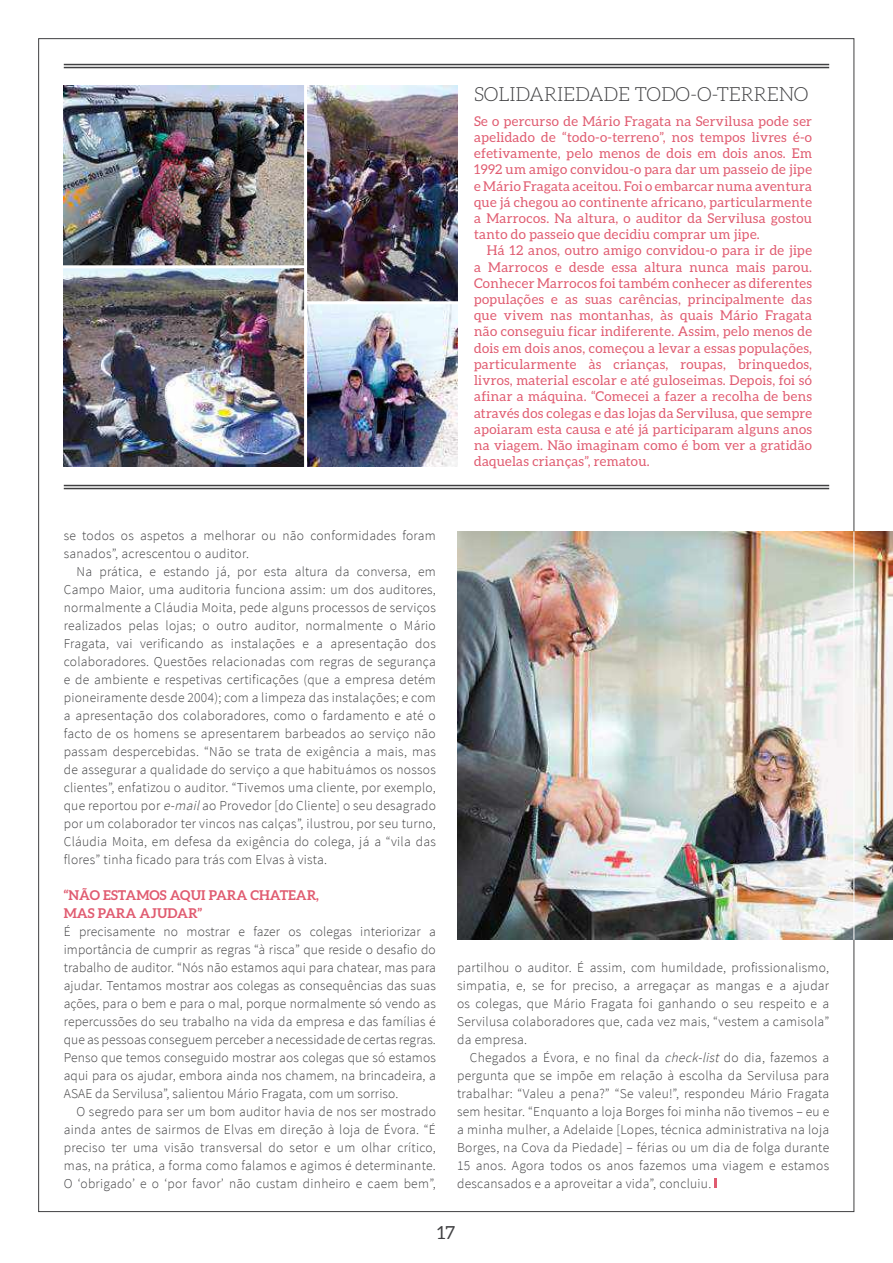
<style>
.page{position:relative;width:893px;height:1263px;background:#fff}
.page>*{position:absolute;margin:0;border:0;box-sizing:border-box;transform-origin:0 0}
.t1{font:300 19.5px "Aleo";letter-spacing:-.01em;color:#404042}
.t2{font:18px "Aleo";color:#404042}
.t3{font:300 13.5px/18px "Source Sans Pro";letter-spacing:.02em;color:#404042;text-align:justify}
.t4{font:13.5px/16.2px "Aleo";letter-spacing:.02em;color:#e05b70;text-align:justify}
.t5{font:700 13.5px/18px "Aleo";color:#e05b70}
.s1{font-style:italic}
</style>
<div class="page">
<svg style="left:714px;top:1179px;width:3px;height:9px"></svg>
<hr style="left:64px;top:64px;width:765px;height:1px;background:#404042">
<hr style="left:64px;top:67px;width:765px;height:1px;background:#404042">
<hr style="left:64px;top:485px;width:765px;height:1px;background:#404042">
<hr style="left:64px;top:488px;width:765px;height:1px;background:#404042">
<img style="left:457px;top:531px;width:436px;height:409px">
<img style="left:64px;top:85px;width:393px;height:381px">
<hr style="left:61px;top:265px;width:245px;height:3px;background:#fff">
<hr style="left:306px;top:301px;width:154px;height:3px;background:#fff">
<hr style="left:304px;top:82px;width:3px;height:386px;background:#fff">
<hr style="left:853px;top:531px;width:1px;height:409px;background:#fff">
<h1 class="t1" style="left:474px;top:84px;width:336px">SOLIDARIEDADE TODO-O-TERRENO</h1>
<p class="t4" style="left:474px;top:113px;width:339px">Se o percurso de Mário Fragata na Servilusa pode ser apelidado de “todo-o-terreno”, nos tempos livres é-o efetivamente, pelo menos de dois em dois anos. Em 1992 um amigo convidou-o para dar um passeio de jipe e Mário Fragata aceitou. Foi o embarcar numa aventura que já chegou ao continente africano, particularmente a Marrocos. Na altura, o auditor da Servilusa gostou tanto do passeio que decidiu comprar um jipe.</p>
<p class="t4" style="left:474px;top:242px;width:339px;text-indent:13px">Há 12 anos, outro amigo convidou-o para ir de jipe a Marrocos e desde essa altura nunca mais parou.<br>Conhecer Marrocos foi também conhecer as diferentes populações e as suas carências, principalmente das que vivem nas montanhas, às quais Mário Fragata não conseguiu ficar indiferente. Assim, pelo menos de dois em dois anos, começou a levar a essas populações, particularmente às crianças, roupas, brinquedos, livros, material escolar e até guloseimas. Depois, foi só afinar a máquina. “Comecei a fazer a recolha de bens através dos colegas e das lojas da Servilusa, que sempre apoiaram esta causa e até já participaram alguns anos na viagem. Não imaginam como é bom ver a gratidão daquelas crianças”, rematou.</p>
<p class="t3" style="left:64px;top:527px;width:374px">se todos os aspetos a melhorar ou não conformidades foram sanados”, acrescentou o auditor.</p>
<p class="t3" style="left:64px;top:563px;width:374px;text-indent:13px">Na prática, e estando já, por esta altura da conversa, em Campo Maior, uma auditoria funciona assim: um dos auditores, normalmente a Cláudia Moita, pede alguns processos de serviços realizados pelas lojas; o outro auditor, normalmente o Mário Fragata, vai verificando as instalações e a apresentação dos colaboradores. Questões relacionadas com regras de segurança e de ambiente e respetivas certificações (que a empresa detém pioneiramente desde 2004); com a limpeza das instalações; e com a apresentação dos colaboradores, como o fardamento e até o facto de os homens se apresentarem barbeados ao serviço não passam despercebidas. “Não se trata de exigência a mais, mas de assegurar a qualidade do serviço a que habituámos os nossos clientes”, enfatizou o auditor. “Tivemos uma cliente, por exemplo, que reportou por <span class="s1">e-mail</span>ao Provedor [do Cliente] o seu desagrado por um colaborador ter vincos nas calças”, ilustrou, por seu turno, Cláudia Moita, em defesa da exigência do colega, já a “vila das flores” tinha ficado para trás com Elvas à vista.</p>
<p class="t5" style="left:64px;top:886px;width:57px">“NÃO ESTA</p>
<p class="t5" style="left:64px;top:886px;width:257px;text-indent:73px">MOS AQUI PARA CHATEAR,<br>MAS PARA AJUDA</p>
<p class="t5" style="left:188px;top:904px;width:15px">R”</p>
<p class="t3" style="left:64px;top:923px;width:374px">É precisamente no mostrar e fazer os colegas interiorizar a importância de cumprir as regras “à risca” que reside o desafio do trabalho de auditor. “Nós não estamos aqui para chatear, mas para ajudar. Tentamos mostrar aos colegas as consequências das suas ações, para o bem e para o mal, porque normalmente só vendo as repercussões do seu trabalho na vida da empresa e das famílias é que as pessoas conseguem perceber a necessidade de certas regras.<br>Penso que temos conseguido mostrar aos colegas que só estamos aqui para os ajudar, embora ainda nos chamem, na brincadeira, a ASAE da Servilusa”, salientou Mário Fragata, com um sorriso.</p>
<p class="t3" style="left:64px;top:1103px;width:374px;text-indent:13px">O segredo para ser um bom auditor havia de nos ser mostrado ainda antes de sairmos de Elvas em direção à loja de Évora. “É preciso ter uma visão transversal do setor e um olhar crítico, mas, na prática, a forma como falamos e agimos é determinante.<br>O ‘obrigado’ e o ‘por favor’ não custam dinheiro e caem bem”,</p>
<p class="t3" style="left:457px;top:959px;width:374px">partilhou o auditor. É assim, com humildade, profissionalismo, simpatia, e, se for preciso, a arregaçar as mangas e a ajudar os colegas, que Mário Fragata foi ganhando o seu respeito e a Servilusa colaboradores que, cada vez mais, “vestem a camisola” da empresa.</p>
<p class="t3" style="left:457px;top:1048px;width:374px;text-indent:13px">Chegados a Évora, e no final da <span class="s1">check-list</span> do dia, fazemos a pergunta que se impõe em relação à escolha da Servilusa para trabalhar: “Valeu a pena?” “Se valeu!”, respondeu Mário Fragata sem hesitar. “Enquanto a loja Borges foi minha não tivemos – eu e a minha mulher, a Adelaide [Lopes, técnica administrativa na loja Borges, na Cova da Piedade] – férias ou um dia de folga durante 15 anos. Agora todos os anos fazemos uma viagem e estamos descansados e a aproveitar a vida”, concluiu.</p>
<h2 class="t2" style="left:437px;top:1223px;width:20px">17</h2>
</div>
